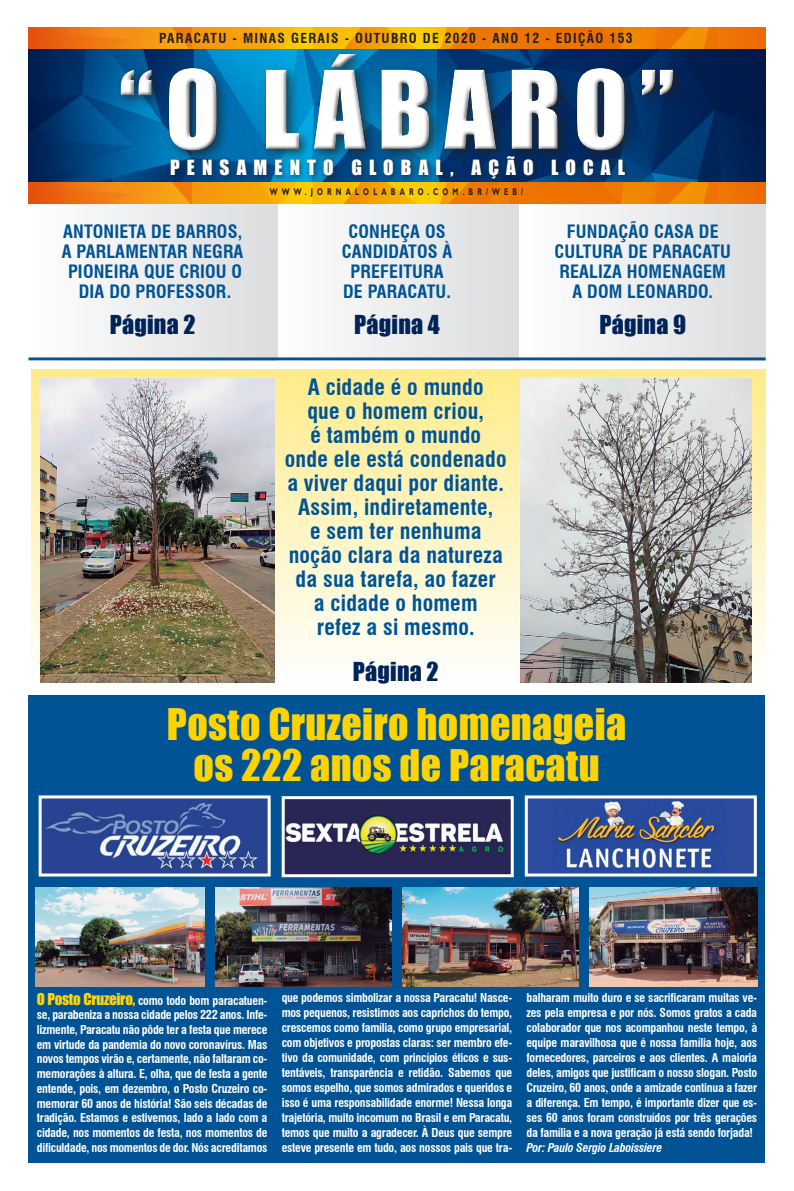
<style>
.page{position:relative;width:794px;height:1191px;background:#fff}
.page>*{position:absolute;margin:0;border:0;box-sizing:border-box;transform-origin:0 0}
.t1{font:100.1px "Impact";letter-spacing:.12em;color:#fff}
.t2{font:40px/41px "Impact";letter-spacing:.01em;color:#fed304;text-align:center}
.t3{font:24px "Impact";letter-spacing:.01em;color:#002359}
.t4{font:700 condensed 22px/24px "Swiss 721 BT";letter-spacing:.01em;color:#005495;text-align:center}
.t5{font:19.3px "Impact";letter-spacing:.37em;color:#fff}
.t6{font:700 condensed 18px/20px "Swiss 721 BT";letter-spacing:.01em;color:#005495;text-align:center}
.t7{font:700 condensed 13.5px "Swiss 721 BT";letter-spacing:.1em;color:#231f20}
.t8{font:700 condensed 12px/15px "Swiss 721 BT";letter-spacing:-.02em;color:#fff;text-align:justify}
.t9{font:italic 700 condensed 12px "Swiss 721 BT";letter-spacing:-.02em;color:#fff}
.t10{font:700 9.6px "Gill Sans";letter-spacing:.61em;color:#231f20;scale:.7 1}
.s1{font-family:"Impact";font-weight:400;font-stretch:normal;font-size:15px;color:#fed304}
</style>
<div class="page">
<div style="left:32px;top:370px;width:733px;height:312px;background:linear-gradient(to bottom,#ffeb8a,#fdfdfb)"></div>
<img style="left:520px;top:378px;width:231px;height:304px">
<div style="left:274px;top:203px;width:246px;height:157px;background:linear-gradient(to right,#fff,#dbdcdf)"></div>
<div style="left:520px;top:203px;width:245px;height:157px;background:linear-gradient(to right,#fff,#dbdcdf)"></div>
<div style="left:28px;top:203px;width:249px;height:157px;background:linear-gradient(to right,#fff,#dbdcdf)"></div>
<img style="left:28px;top:49px;width:737px;height:133px">
<div style="left:116px;top:49px;width:570px;height:115px;background:#231f20;opacity:.7"></div>
<div style="left:115px;top:48px;width:562px;height:103px;background:#fff;opacity:.75"></div>
<div style="left:117px;top:51px;width:561px;height:106px;background:#231f20;opacity:.75"></div>
<img style="left:28px;top:183px;width:737px;height:21px">
<div style="left:167px;top:153px;width:464px;height:32px;background:#231f20;opacity:.75"></div>
<img style="left:28px;top:28px;width:737px;height:21px">
<hr style="left:29px;top:357px;width:736px;height:3px;background:#005495">
<div style="left:28px;top:695px;width:736px;height:467px;background:#005495"></div>
<img style="left:43px;top:799px;width:224px;height:73px">
<div style="left:39px;top:795px;width:232px;height:81px;border:3px solid #fff"></div>
<div style="left:526px;top:797px;width:229px;height:78px;background:#2d4b9f"></div>
<img style="left:552px;top:799px;width:173px;height:73px">
<div style="left:525px;top:795px;width:232px;height:81px;border:3px solid #fff"></div>
<div style="left:283px;top:797px;width:229px;height:78px;background:#292554"></div>
<img style="left:286px;top:815px;width:217px;height:39px">
<div style="left:282px;top:796px;width:232px;height:81px;border:3px solid #fff"></div>
<img style="left:36px;top:887px;width:168px;height:99px">
<img style="left:403px;top:887px;width:175px;height:99px">
<img style="left:215px;top:887px;width:176px;height:99px">
<img style="left:589px;top:887px;width:168px;height:99px">
<img style="left:40px;top:378px;width:234px;height:304px">
<p class="t7" style="left:159px;top:30px;width:206px">Paracatu - Minas Gerais - OUTU</p>
<p class="t7" style="left:391px;top:30px;width:243px">BRO de 2020 - Ano 12 - Edição 153</p>
<h1 class="t1" style="left:119px;top:32px;width:557px">“O Lábaro”</h1>
<h3 class="t5" style="left:170px;top:152px;width:456px">Pensamento global, ação local</h3>
<p class="t10" style="left:270px;top:186px;width:363px">WWW.JORNALOLABARO.COM.BR/WEB/</p>
<h3 class="t6" style="left:62px;top:221px;width:183px">Antonieta de Barros, a parlamentar negra pioneira que criou o dia do professor.</h3>
<h3 class="t3" style="left:110px;top:306px;width:87px">Página 2</h3>
<h3 class="t6" style="left:342px;top:221px;width:112px">Conheça os candidatos à prefeitura de Paracatu.</h3>
<h3 class="t3" style="left:354px;top:306px;width:87px">Página 4</h3>
<h3 class="t4" style="left:285px;top:375px;width:223px">A cidade é o mundo<br>que o homem criou,<br>é também o mundo<br>onde ele está condenado a viver daqui por diante.<br>Assim, indiretamente,<br>e sem ter nenhuma noção clara da natureza da sua tarefa, ao fazer<br>a cidade o homem<br>refez a si mesmo.</h3>
<h3 class="t3" style="left:353px;top:653px;width:87px">Página 2</h3>
<h3 class="t6" style="left:554px;top:221px;width:178px">Fundação Casa de<br>Cultura de Paracatu realiza homenagem a Dom Leonardo.</h3>
<h3 class="t3" style="left:599px;top:306px;width:88px">Página 9</h3>
<h2 class="t2" style="left:167px;top:702px;width:461px">Posto Cruzeiro homenageia os 222 anos de Paracatu</h2>
<p class="t8" style="left:37px;top:992px;width:232px;line-height:14.7px"><span class="s1">O Posto Cruzeiro,</span> como todo bom paracatuen&shy;se, parabeniza a nossa cidade pelos 222 anos. Infe&shy;lizmente, Paracatu não pôde ter a festa que merece em virtude da pandemia do novo coronavírus. Mas novos tempos virão e, certamente, não faltaram co&shy;memorações à altura. E, olha, que de festa a gente entende, pois, em dezembro, o Posto Cruzeiro co&shy;memorar 60 anos de história! São seis décadas de tradição. Estamos e estivemos, lado a lado com a cidade, nos momentos de festa, nos momentos de dificuldade, nos momentos de dor. Nós acreditamos</p>
<p class="t8" style="left:282px;top:990px;width:232px">que podemos simbolizar a nossa Paracatu! Nasce&shy;mos pequenos, resistimos aos caprichos do tempo, crescemos como família, como grupo empresarial, com objetivos e propostas claras: ser membro efe&shy;tivo da comunidade, com princípios éticos e sus&shy;tentáveis, transparência e retidão. Sabemos que somos espelho, que somos admirados e queridos e isso é uma responsabilidade enorme! Nessa longa trajetória, muito incomum no Brasil e em Paracatu, temos que muito a agradecer. À Deus que sempre esteve presente em tudo, aos nossos pais que tra-</p>
<p class="t8" style="left:526px;top:990px;width:232px">balharam muito duro e se sacrificaram muitas ve&shy;zes pela empresa e por nós. Somos gratos a cada colaborador que nos acompanhou neste tempo, à equipe maravilhosa que é nossa família hoje, aos fornecedores, parceiros e aos clientes. A maioria deles, amigos que justificam o nosso slogan. Posto Cruzeiro, 60 anos, onde a amizade continua a fazer a diferença. Em tempo, é importante dizer que es&shy;ses 60 anos foram construídos por três gerações da família e a nova geração já está sendo forjada!</p>
<p class="t9" style="left:526px;top:1140px;width:137px">Por: Paulo Sergio Laboissiere</p>
</div>
